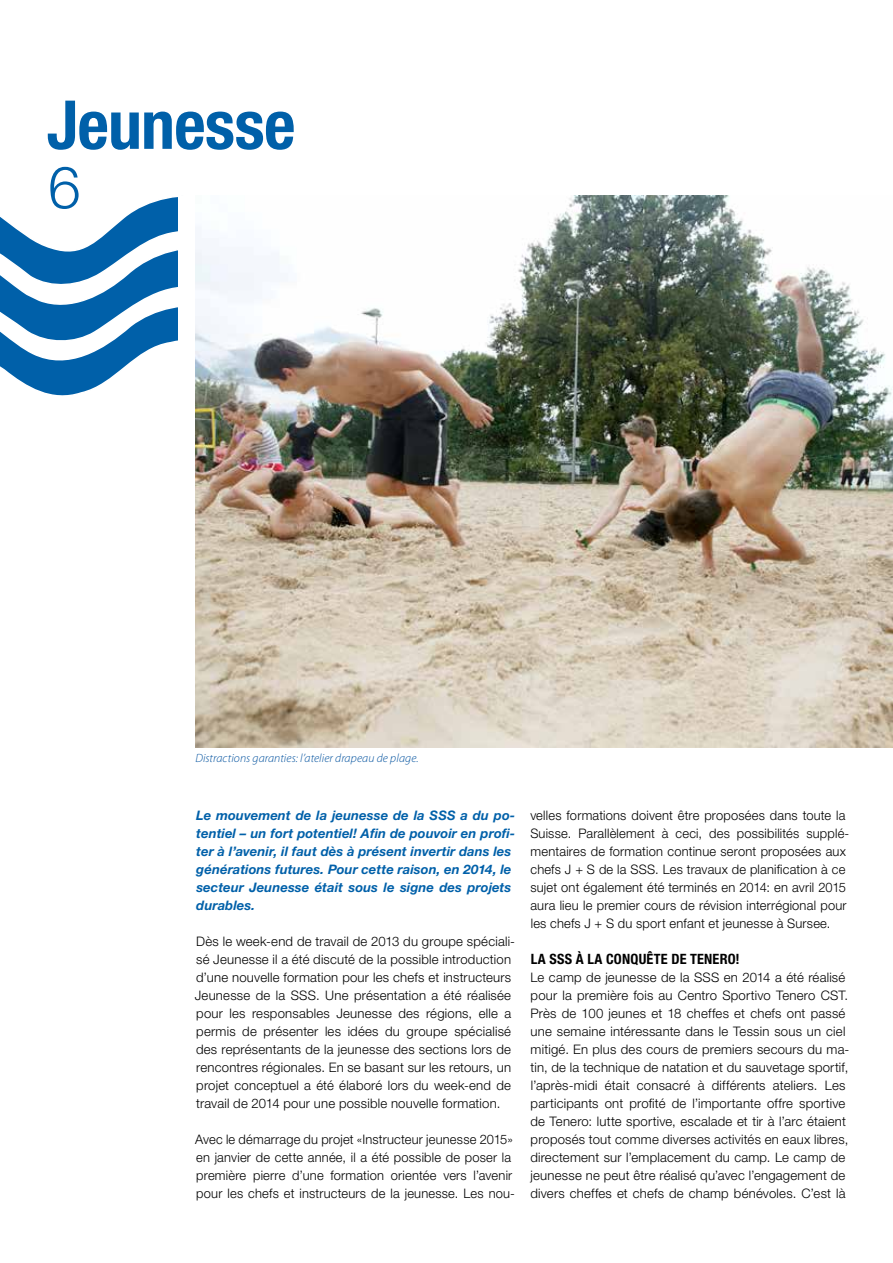
<style>
.page{position:relative;width:893px;height:1263px;background:#fff}
.page>*{position:absolute;margin:0;border:0;box-sizing:border-box;transform-origin:0 0}
.t1{font:700 condensed 67.5px "Helvetica Neue LT Std";color:#0060a9}
.t2{font:300 58.5px "Helvetica Neue LT Std";color:#0060a9}
.t3{font:700 condensed 14.25px "Helvetica Neue LT Std";letter-spacing:.015em;color:#000}
.t4{font:300 13.2px/18px "Helvetica Neue LT Std";letter-spacing:.015em;color:#000}
.t5{font:italic 700 13.2px/18px "Helvetica Neue LT Std";letter-spacing:.005em;color:#0060a9}
.t6{font:italic 300 12px "Myriad Pro";letter-spacing:.01em;color:#00519e}
</style>
<div class="page">
<svg style="left:0;top:197px;width:196px;height:209px"></svg>
<div style="left:178px;top:196px;width:323px;height:208px;background:#fff"></div>
<img style="left:196px;top:196px;width:697px;height:551px">
<h1 class="t1" style="left:47px;top:84px;width:250px">JEUNESSE</h1>
<h2 class="t2" style="left:48px;top:152px;width:34px">6</h2>
<p class="t6" style="left:195px;top:752px;width:225px">Distractions garanties: l’atelier drapeau de plage.</p>
<p class="t5" style="left:196px;top:805px;width:321px">Le mouvement de la jeunesse de la SSS a du po&shy;tentiel – un fort potentiel! Afin de pouvoir en profi&shy;ter à l’avenir, il faut dès à présent invertir dans les générations futures. Pour cette raison, en 2014, le secteur Jeunesse était sous le signe des projets durables.</p>
<p class="t4" style="left:195px;top:932px;width:322px">Dès le week-end de travail de 2013 du groupe spéciali&shy;sé Jeunesse il a été discuté de la possible introduction d’une nouvelle formation pour les chefs et instructeurs Jeunesse de la SSS. Une présentation a été réalisée pour les responsables Jeunesse des régions, elle a permis de présenter les idées du groupe spécialisé des représentants de la jeunesse des sections lors de rencontres régionales. En se basant sur les retours, un projet conceptuel a été élaboré lors du week-end de travail de 2014 pour une possible nouvelle formation.</p>
<p class="t4" style="left:195px;top:1130px;width:321px">Avec le démarrage du projet «Instructeur jeunesse 2015» en janvier de cette année, il a été possible de poser la première pierre d’une formation orientée vers l’avenir pour les chefs et instructeurs de la jeunesse. Les nou-</p>
<p class="t4" style="left:530px;top:805px;width:321px">velles formations doivent être proposées dans toute la Suisse. Parallèlement à ceci, des possibilités supplé&shy;mentaires de formation continue seront proposées aux chefs J + S de la SSS. Les travaux de planification à ce sujet ont également été terminés en 2014: en avril 2015 aura lieu le premier cours de révision interrégional pour les chefs J + S du sport enfant et jeunesse à Sursee.</p>
<p class="t3" style="left:531px;top:950px;width:28px">LA SSS</p>
<p class="t3" style="left:576px;top:950px;width:165px">À LA CONQUÊTE DE TENERO!</p>
<p class="t4" style="left:530px;top:968px;width:321px">Le camp de jeunesse de la SSS en 2014 a été réalisé pour la première fois au Centro Sportivo Tenero CST.<br>Près de 100 jeunes et 18 cheffes et chefs ont passé une semaine intéressante dans le Tessin sous un ciel mitigé. En plus des cours de premiers secours du ma&shy;tin, de la technique de natation et du sauvetage sportif, l’après-midi était consacré à différents ateliers. Les participants ont profité de l’importante offre sportive de Tenero: lutte sportive, escalade et tir à l’arc étaient proposés tout comme diverses activités en eaux libres, directement sur l’emplacement du camp. Le camp de jeunesse ne peut être réalisé qu’avec l’engagement de divers cheffes et chefs de champ bénévoles. C’est là</p>
</div>
